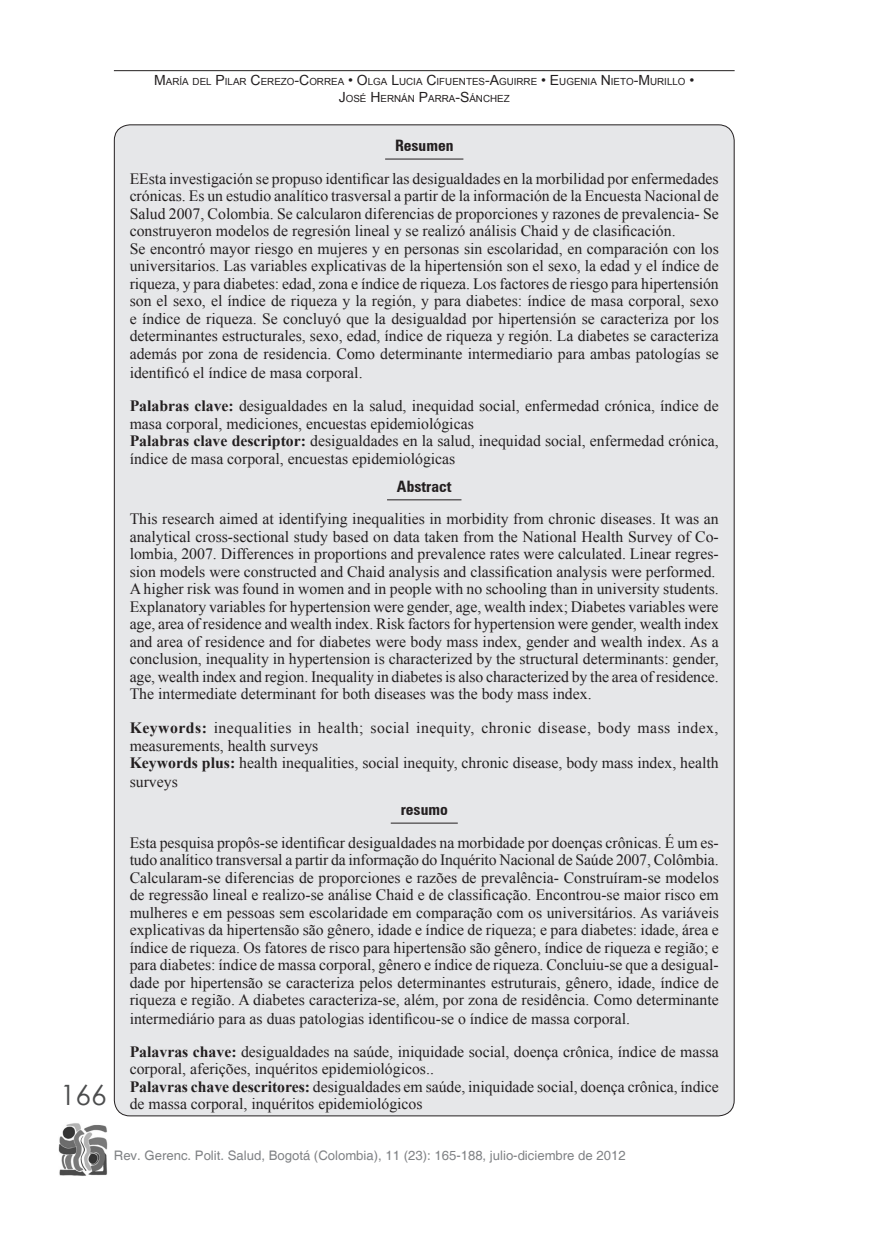
<style>
.page{position:relative;width:869px;height:1241px;background:#fff}
.page>*{position:absolute;margin:0;border:0;box-sizing:border-box;transform-origin:0 0}
.t1{font:28px "Century Gothic";color:#4b4c4d}
.Resumen{font:15.75px/17.7px "Times New Roman";color:#231f20;text-align:justify}
.Resumen-2{font:15.75px/17.5px "Times New Roman";letter-spacing:.03em;color:#231f20}
.inter-1{font:700 condensed 15.75px "Zurich BT";color:#231f20}
.NOTAS{font:13.12px "Helvetica";color:#808285}
.corniza{font:9.8px "Arial";color:#231f20}
.s1{font-size:14px}
.s2{font-weight:700}
</style>
<div class="page">
<div style="left:114px;top:125px;width:619px;height:990px;background:#e6e7e9;border-radius:16px"></div>
<img style="left:59px;top:1123px;width:49px;height:53px">
<hr style="left:385px;top:159px;width:78px;height:1px;background:#231f20">
<hr style="left:387px;top:499px;width:74px;height:1px;background:#231f20">
<hr style="left:390px;top:822px;width:67px;height:1px;background:#231f20">
<hr style="left:114px;top:70px;width:620px;height:1px;background:#231f20">
<p class="corniza" style="left:154px;top:75px;width:541px"><span class="s1">M</span>ARÍA DEL <span class="s1">P</span> ILAR <span class="s1">C</span>EREZO<span class="s1">-C</span>ORREA <span class="s1">• O</span>LGA <span class="s1">L</span>UCIA <span class="s1">C</span>IFUENTES<span class="s1">-A</span>GUIRRE <span class="s1">• E</span> UGEN IA <span class="s1">N</span>IETO<span class="s1">-M</span> URILLO <span class="s1">•</span></p>
<p class="corniza" style="left:338px;top:92px;width:145px"><span class="s1">J</span>OSÉ <span class="s1">H</span>ERNÁN <span class="s1">P</span>ARRA<span class="s1">-S</span>ÁNCH</p>
<p class="corniza" style="left:497px;top:92px;width:14px">EZ</p>
<h1 class="t1" style="left:60px;top:1074px;width:48px">166</h1>
<p class="inter-1" style="left:395px;top:136px;width:60px">Resumen</p>
<p class="Resumen" style="left:130px;top:169px;width:590px">EEsta investigación se propuso identificar las desigualdades en la morbilidad por enfermedades crónicas. Es un estudio analítico trasversal a partir de la información de la Encuesta Nacional de Salud 2007, Colombia. Se calcularon diferencias de proporciones y razones de prevalencia- Se construyeron modelos de regresión lineal y se realizó análisis Chaid y de clasificación.</p>
<p class="Resumen" style="left:130px;top:239px;width:590px">Se encontró mayor riesgo en mujeres y en personas sin escolaridad, en comparación con los universitarios. Las variables explicativas de la hipertensión son el sexo, la edad y el índice de riqueza, y para diabetes: edad, zona e índice de riqueza. Los factores de riesgo para hipertensión son el sexo, el índice de riqueza y la región, y para diabetes: índice de masa corporal, sexo e índice de riqueza. Se concluyó que la desigualdad por hipertensión se caracteriza por los determinantes estructurales, sexo, edad, índice de riqueza y región. La diabetes se caracteriza además por zona de residencia. Como determinante intermediario para ambas patologías se identificó el índice de masa corporal.</p>
<p class="Resumen" style="left:130px;top:397px;width:590px"><span class="s2">Palabras clave:</span> desigualdades en la salud, inequidad social, enfermedad crónica, índice de masa corporal, mediciones, encuestas epidemiológicas</p>
<p class="Resumen" style="left:130px;top:432px;width:590px"><span class="s2">Palabras clave descriptor:</span> desigualdades en la salud, inequidad social, enfermedad crónica, índice de masa corporal, encuestas epidemiológicas</p>
<p class="inter-1" style="left:397px;top:476px;width:56px">Abstract</p>
<p class="Resumen" style="left:130px;top:510px;width:590px">This research aimed at identifying inequalities in morbidity from chronic diseases. It was an analytical cross-sectional study based on data taken from the National Health Survey of Co&shy;lombia, 2007. Differences in proportions and prevalence rates were calculated. Linear regres&shy;sion models were constructed and Chaid analysis and classification analysis were performed.</p>
<p class="Resumen" style="left:130px;top:580px;width:590px">A higher risk was found in women and in people with no schooling than in university students.<br>Explanatory variables for hypertension were gender, age, wealth index; Diabetes variables were age, area of residence and wealth index. Risk factors for hypertension were gender, wealth index and area of residence and for diabetes were body mass index, gender and wealth index. As a conclusion, inequality in hypertension is characterized by the structural determinants: gender, age, wealth index and region. Inequality in diabetes is also characterized by the area of residence.<br>The intermediate determinant for both diseases was the body mass index.</p>
<p class="Resumen-2" style="left:130px;top:719px;width:590px"><span class="s2">Keywords:</span> inequalities in health; social inequity, chronic disease, body mass index, measurements, health surveys</p>
<p class="Resumen" style="left:130px;top:753px;width:590px;line-height:18.9px"><span class="s2">Keywords plus:</span> health inequalities, social inequity, chronic disease, body mass index, health surveys</p>
<p class="inter-1" style="left:400px;top:800px;width:49px">resumo</p>
<p class="Resumen" style="left:130px;top:833px;width:590px">Esta pesquisa propôs-se identificar desigualdades na morbidade por doenças crônicas. É um es&shy;tudo analítico transversal a partir da informação do Inquérito Nacional de Saúde 2007, Colômbia.<br>Calcularam-se diferencias de proporciones e razões de prevalência- Construíram-se modelos de regressão lineal e realizo-se análise Chaid e de classificação. Encontrou-se maior risco em mulheres e em pessoas sem escolaridade em comparação com os universitários. As variáveis explicativas da hipertensão são gênero, idade e índice de riqueza; e para diabetes: idade, área e índice de riqueza. Os fatores de risco para hipertensão são gênero, índice de riqueza e região; e para diabetes: índice de massa corporal, gênero e índice de riqueza. Concluiu-se que a desigual&shy;dade por hipertensão se caracteriza pelos determinantes estruturais, gênero, idade, índice de riqueza e região. A diabetes caracteriza-se, além, por zona de residência. Como determinante intermediário para as duas patologias identificou-se o índice de massa corporal.</p>
<p class="Resumen" style="left:130px;top:1042px;width:590px"><span class="s2">Palavras chave:</span> desigualdades na saúde, iniquidade social, doença crônica, índice de massa corporal, aferições, inquéritos epidemiológicos..</p>
<p class="Resumen" style="left:130px;top:1077px;width:590px"><span class="s2">Palavras chave descritores:</span> desigualdades em saúde, iniquidade social, doença crônica, índice de massa corporal, inquéritos epidemiológicos</p>
<p class="NOTAS" style="left:114px;top:1147px;width:513px">Rev. Gerenc. Polit. Salud, Bogotá (Colombia), 11 (23): 165-188, julio-diciembre de 2012</p>
</div>
